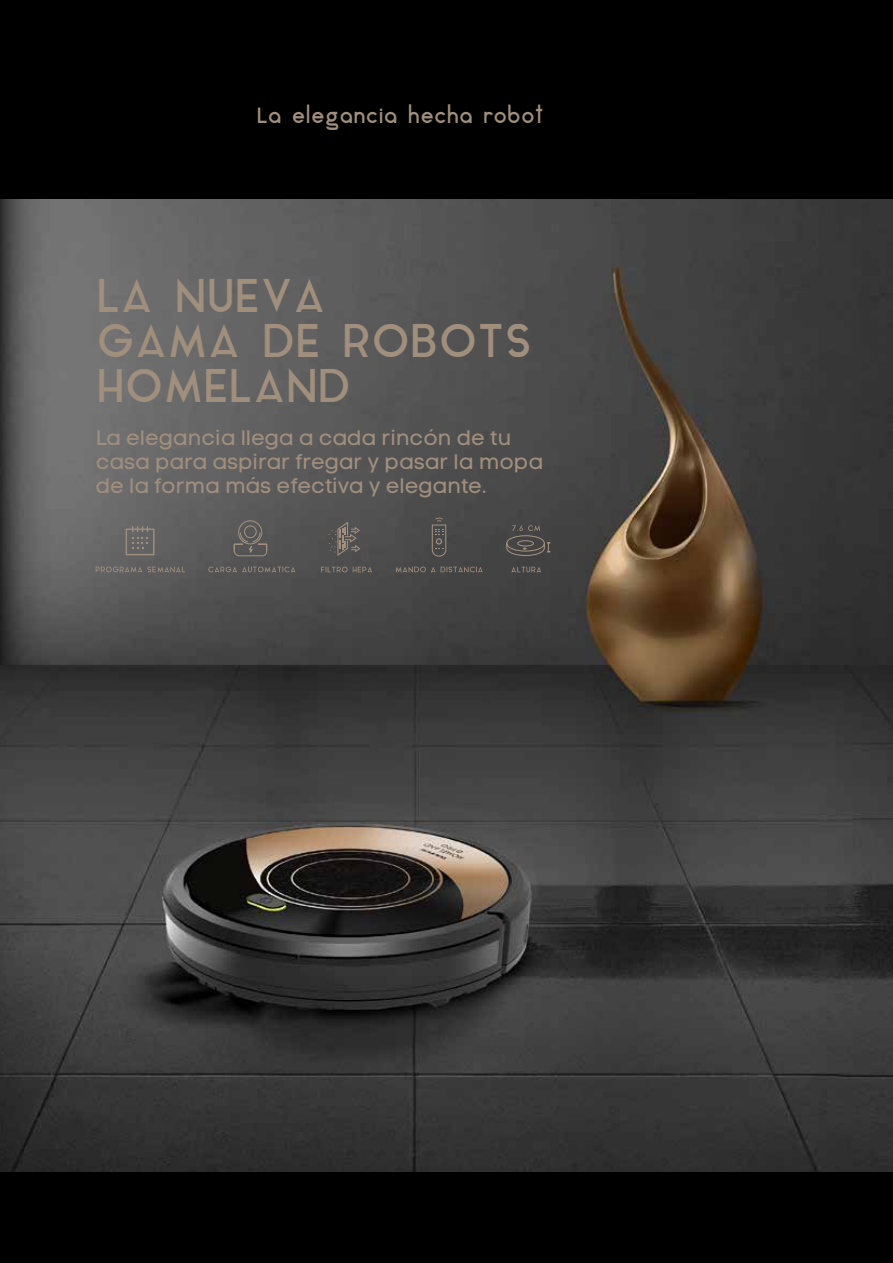
<style>
.page{position:relative;width:893px;height:1263px;background:#fff}
.page>*{position:absolute;margin:0;border:0;box-sizing:border-box;transform-origin:0 0}
.t1{font:45px/45px "Aqua Grotesque";letter-spacing:-.025em;color:#a18f7d}
.t2{font:21px/24px "Code Pro LC";color:#a18f7d}
.t3{font:21px "Aqua Grotesque";letter-spacing:-.025em;color:#a18f7d}
</style>
<div class="page">
<div style="left:0;top:1167px;width:893px;height:96px;background:#000"></div>
<div style="left:0;top:0;width:893px;height:199px;background:#000"></div>
<img style="left:0;top:200px;width:893px;height:971px">
<svg style="left:126px;top:526px;width:28px;height:29px"></svg>
<svg style="left:96px;top:566px;width:89px;height:6px"></svg>
<svg style="left:233px;top:520px;width:35px;height:37px"></svg>
<svg style="left:208px;top:567px;width:87px;height:5px"></svg>
<svg style="left:396px;top:566px;width:87px;height:6px"></svg>
<svg style="left:431px;top:518px;width:16px;height:39px"></svg>
<svg style="left:328px;top:522px;width:32px;height:34px"></svg>
<svg style="left:321px;top:567px;width:51px;height:5px"></svg>
<svg style="left:511px;top:567px;width:30px;height:5px"></svg>
<svg style="left:506px;top:525px;width:44px;height:32px"></svg>
<p class="t3" style="left:256px;top:105px;width:289px">La elegancia hecha robot</p>
<h1 class="t1" style="left:96px;top:278px;width:438px">LA NUEVA<br>GAMA DE ROBOTS<br>HOMELAND</h1>
<p class="t2" style="left:96px;top:426px;width:449px">La elegancia llega a cada rincón de tu casa para aspirar fregar y pasar la mopa de la forma más efectiva y elegante.</p>
</div>
